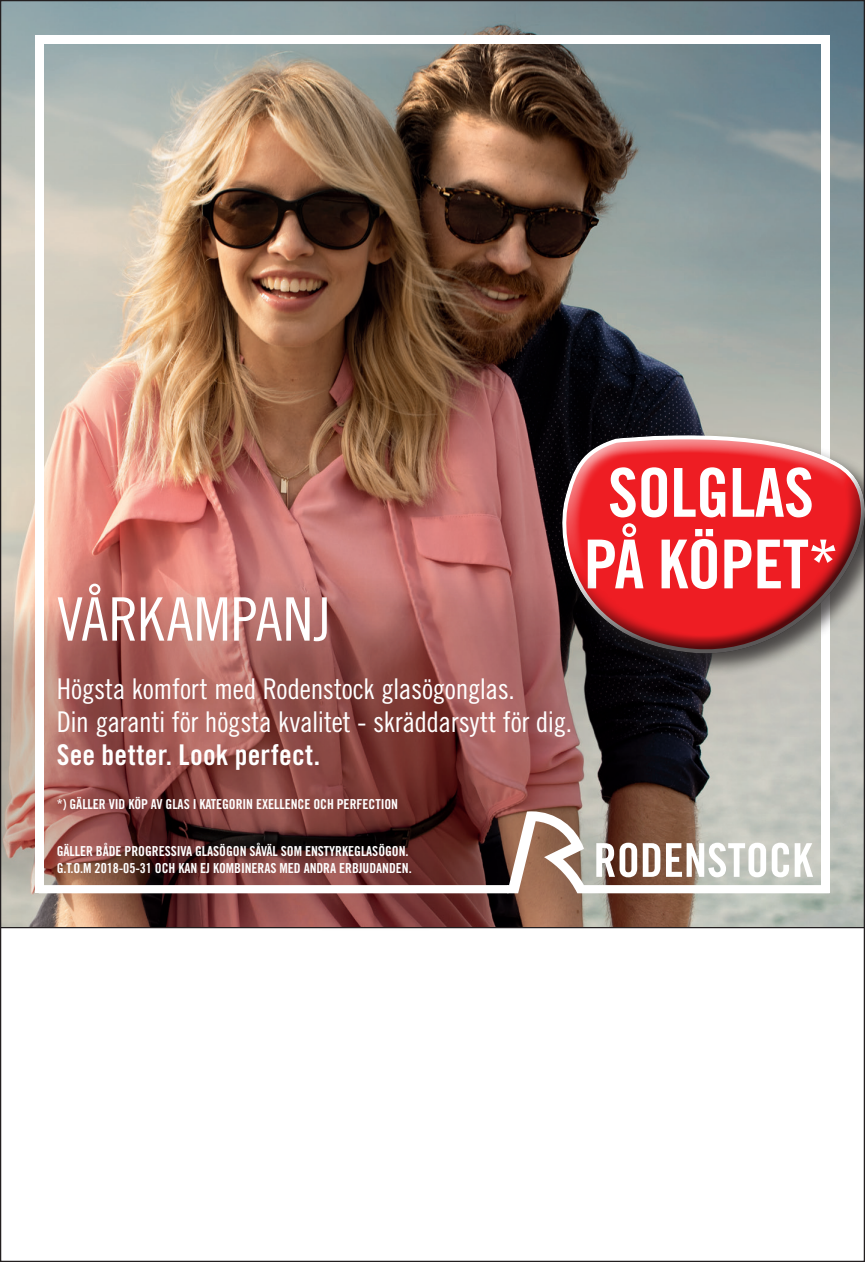
<style>
.page{position:relative;width:865px;height:1262px;background:#fff}
.page>*{position:absolute;margin:0;border:0;box-sizing:border-box;transform-origin:0 0}
.t1{font:67.5px/71.5px "Trade Gothic LT Pro Bd Cn 20";letter-spacing:-.01em;color:#fff;text-align:center}
.t2{font:60px "Trade Gothic LT Pro Cn 18";letter-spacing:.005em;color:#fff}
.t3{font:28.5px/33px "Trade Gothic LT Pro Cn 18";letter-spacing:-.01em;color:#fff}
.t4{font:28.5px "Trade Gothic LT Pro Bd Cn 20";letter-spacing:.005em;color:#fff}
.t5{font:13.75px/16.5px "Trade Gothic LT Pro Bd Cn 20";letter-spacing:-.005em;color:#fff}
</style>
<div class="page">
<img style="left:2px;top:2px;width:861px;height:576px">
<div style="left:35px;top:35px;width:794px;height:9px;background:#fff"></div>
<svg style="left:0;top:578px;width:865px;height:352px;background:#996963"></svg>
<div style="left:821px;top:35px;width:8px;height:858px;background:#fff"></div>
<svg style="left:44px;top:811px;width:777px;height:82px"></svg>
<div style="left:35px;top:35px;width:9px;height:858px;background:#fff"></div>
<div style="left:559px;top:432px;width:306px;height:245px;background:#231f20;opacity:.75"></div>
<div style="left:544px;top:423px;width:321px;height:172px;background:#fff;opacity:.75"></div>
<div style="left:564px;top:471px;width:301px;height:201px;background:#231f20;opacity:.75"></div>
<h2 class="t2" style="left:57px;top:583px;width:275px">VÅRKAMPANJ</h2>
<h3 class="t3" style="left:57px;top:672px;width:517px">Högsta komfort med Rodenstock glasögonglas.<br>Din garanti för högsta kvalitet - skräddarsytt för dig.</h3>
<h3 class="t4" style="left:57px;top:737px;width:265px">See better. Look perfect.</h3>
<p class="t5" style="left:57px;top:795px;width:343px">*) GÄLLER VID KÖP AV GLAS I KATEGORIN EXELLENCE OCH PERFECTION</p>
<p class="t5" style="left:57px;top:843px;width:356px">GÄLLER BÅDE PROGRESSIVA GLASÖGON SÅVÄL SOM ENSTYRKEGLASÖGON.<br>G.T.O.M 2018-05-31 OCH KAN EJ KOMBINERAS MED ANDRA ERBJUDANDEN.</p>
<h1 class="t1" style="left:583px;top:456px;width:256px">SOLGLAS<br>PÅ KÖPET*</h1>
</div>
